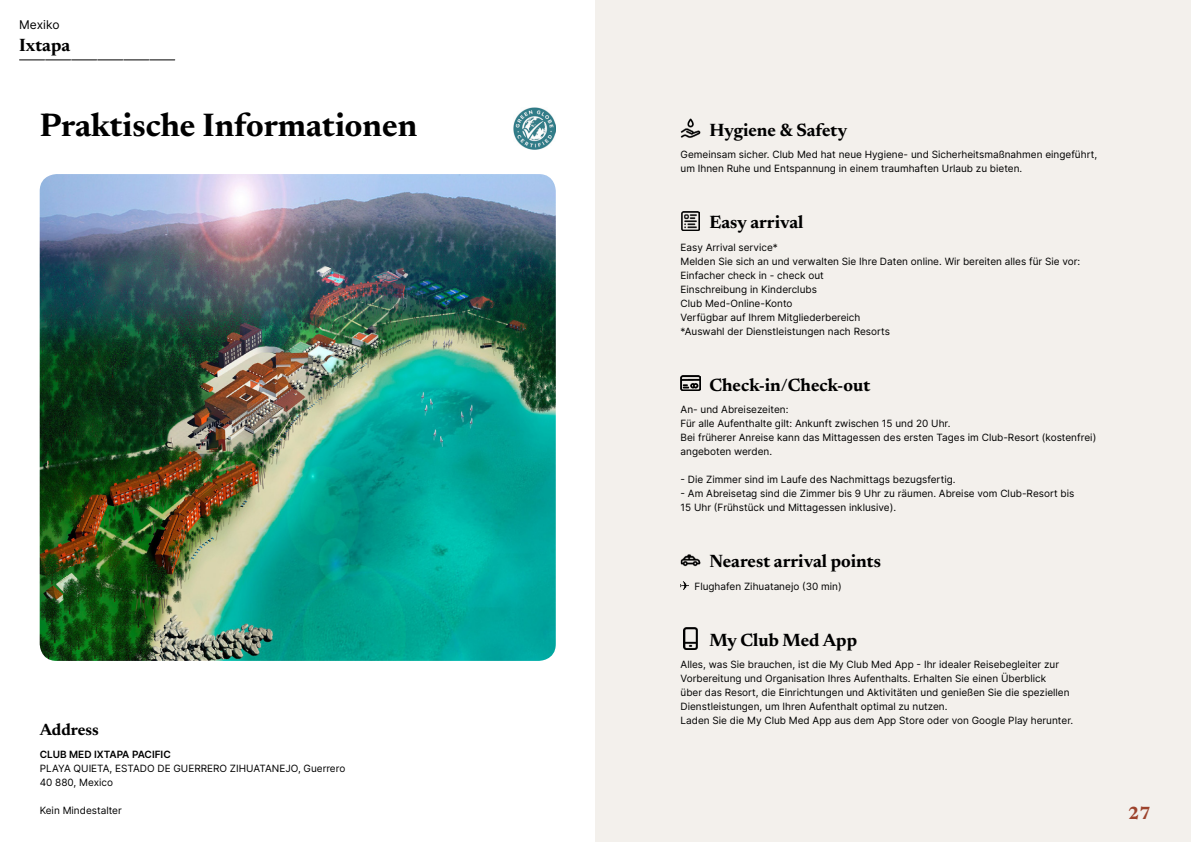
<style>
.page{position:relative;width:1191px;height:842px;background:#fff}
.page>*{position:absolute;margin:0;border:0;box-sizing:border-box;transform-origin:0 0}
.t1{font:700 33px "Newsreader 24 pt";color:#000}
.t2{font:700 18px "Newsreader 24 pt";color:#000}
.t3{font:700 18px "Newsreader 24 pt";color:#9d432c}
.t4{font:700 16.5px "Newsreader 24 pt";color:#000}
.t5{font:12px "Inter";color:#000}
.t6{font:10px/14px "Inter";color:#000}
.t7{font:600 10px "Inter";color:#000}
</style>
<div class="page">
<div style="left:595px;top:0;width:596px;height:842px;background:#f3f0ec"></div>
<img style="left:40px;top:174px;width:516px;height:487px">
<svg style="left:20px;top:60px;width:155px;height:1px"></svg>
<img style="left:513px;top:107px;width:43px;height:43px">
<img style="left:680px;top:118px;width:20px;height:20px">
<img style="left:681px;top:211px;width:18px;height:20px">
<img style="left:680px;top:376px;width:20px;height:15px">
<img style="left:680px;top:554px;width:20px;height:13px">
<svg style="left:680px;top:581px;width:9px;height:9px"></svg>
<img style="left:684px;top:628px;width:13px;height:21px">
<p class="t5" style="left:19px;top:15px;width:42px">Mexiko</p>
<h2 class="t2" style="left:19px;top:32px;width:52px">Ixtapa</h2>
<h1 class="t1" style="left:40px;top:101px;width:379px">Praktische Informationen</h1>
<h3 class="t4" style="left:40px;top:718px;width:61px">Address</h3>
<p class="t7" style="left:40px;top:747px;width:133px">CLUB MED IXTAPA PACIFIC</p>
<p class="t6" style="left:40px;top:761px;width:307px">PLAYA QUIETA, ESTADO DE GUERRERO ZIHUATANEJO, Guerrero<br>40 880, Mexico</p>
<p class="t6" style="left:40px;top:803px;width:84px">Kein Mindestalter</p>
<h2 class="t2" style="left:709px;top:117px;width:139px">Hygiene &amp; Safety</h2>
<p class="t6" style="left:680px;top:147px;width:418px">Gemeinsam sicher. Club Med hat neue Hygiene- und Sicherheitsmaßnahmen eingeführt, um Ihnen Ruhe und Entspannung in einem traumhaften Urlaub zu bieten.</p>
<h2 class="t2" style="left:709px;top:209px;width:95px">Easy arrival</h2>
<p class="t6" style="left:680px;top:240px;width:401px">Easy Arrival service*<br>Melden Sie sich an und verwalten Sie Ihre Daten online. Wir bereiten alles für Sie vor:<br>Einfacher check in - check out<br>Einschreibung in Kinderclubs<br>Club Med-Online-Konto<br>Verfügbar auf Ihrem Mitgliederbereich<br>*Auswahl der Dienstleistungen nach Resorts</p>
<h2 class="t2" style="left:709px;top:372px;width:162px">Check-in/Check-out</h2>
<p class="t6" style="left:680px;top:402px;width:417px">An- und Abreisezeiten:<br>Für alle Aufenthalte gilt: Ankunft zwischen 15 und 20 Uhr.<br>Bei früherer Anreise kann das Mittagessen des ersten Tages im Club-Resort (kostenfrei) angeboten werden.</p>
<p class="t6" style="left:680px;top:472px;width:276px">- Die Zimmer sind im Laufe des Nachmittags bezugsfertig.</p>
<p class="t6" style="left:680px;top:486px;width:395px">- Am Abreisetag sind die Zimmer bis 9 Uhr zu räumen. Abreise vom Club-Resort bis<br>15 Uhr (Frühstück und Mittagessen inklusive).</p>
<h2 class="t2" style="left:709px;top:548px;width:173px">Nearest arrival points</h2>
<p class="t6" style="left:694px;top:579px;width:149px">Flughafen Zihuatanejo (30 min)</p>
<h2 class="t2" style="left:709px;top:627px;width:149px">My Club Med App</h2>
<p class="t6" style="left:680px;top:657px;width:394px">Alles, was Sie brauchen, ist die My Club Med App - Ihr idealer Reisebegleiter zur Vorbereitung und Organisation Ihres Aufenthalts. Erhalten Sie einen Überblick<br>über das Resort, die Einrichtungen und Aktivitäten und genießen Sie die speziellen Dienstleistungen, um Ihren Aufenthalt optimal zu nutzen.<br>Laden Sie die My Club Med App aus dem App Store oder von Google Play herunter.</p>
<h2 class="t3" style="left:1128px;top:800px;width:24px">27</h2>
</div>
